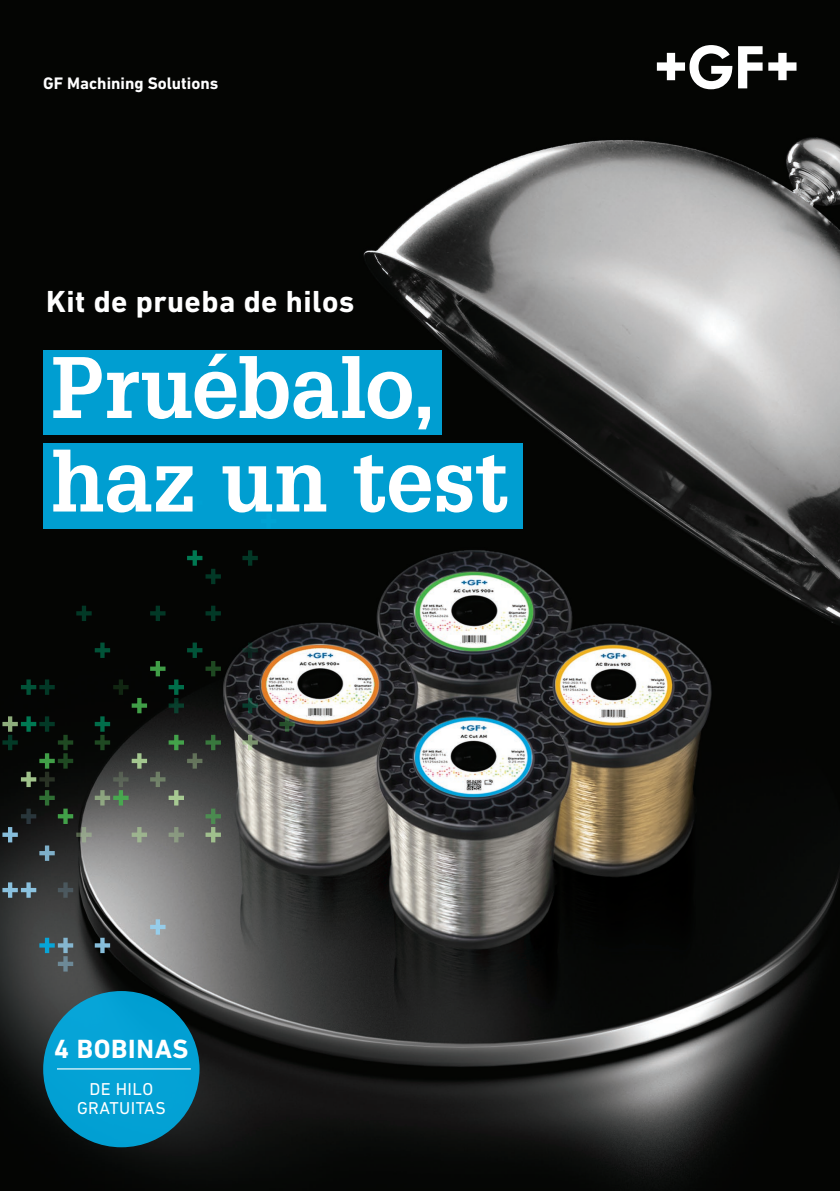
<style>
.page{position:relative;width:840px;height:1191px;background:#fff}
.page>*{position:absolute;margin:0;border:0;box-sizing:border-box;transform-origin:0 0}
.Headline_60pt__white{font:700 85px "Glypha LT Pro";letter-spacing:-.01em;color:#fff}
.Headline_Quote_Add{font:700 31px "DIN Next W1 G";letter-spacing:.015em;color:#fff}
.Headline_Quote_Add-2{font:700 26.8px "DIN Next W1 G";letter-spacing:.025em;color:#fff}
.Headline_Quote_Add-3{font:17.4px "DIN Next W1 G";letter-spacing:.025em;color:#fff}
.Division_name_12pt{font:700 17px "DIN Next W1 G";color:#fff}
</style>
<div class="page">
<img style="left:0;top:0;width:839px;height:1191px">
<svg style="left:242px;top:735px;width:16px;height:15px"></svg>
<svg style="left:279px;top:716px;width:15px;height:15px"></svg>
<svg style="left:150px;top:605px;width:15px;height:16px"></svg>
<svg style="left:205px;top:605px;width:16px;height:16px"></svg>
<svg style="left:242px;top:698px;width:16px;height:15px"></svg>
<svg style="left:242px;top:642px;width:16px;height:16px"></svg>
<svg style="left:242px;top:550px;width:16px;height:15px"></svg>
<svg style="left:187px;top:550px;width:34px;height:34px"></svg>
<svg style="left:76px;top:605px;width:16px;height:16px"></svg>
<svg style="left:2px;top:642px;width:219px;height:219px;background:#262c27"></svg>
<svg style="left:2px;top:882px;width:34px;height:15px"></svg>
<svg style="left:58px;top:882px;width:15px;height:15px"></svg>
<svg style="left:150px;top:919px;width:15px;height:15px"></svg>
<svg style="left:95px;top:937px;width:15px;height:16px"></svg>
<svg style="left:39px;top:937px;width:34px;height:34px"></svg>
<svg style="left:656px;top:45px;width:140px;height:44px"></svg>
<div style="left:43px;top:443px;width:479px;height:86px;background:#009ed1"></div>
<div style="left:43px;top:350px;width:398px;height:85px;background:#009ed1"></div>
<div style="left:43px;top:991px;width:156px;height:156px;background:#03a2d5;border-radius:50%"></div>
<hr style="left:57px;top:1068px;width:134px;height:1px;background:#fff">
<p class="Division_name_12pt" style="left:43px;top:73px;width:177px">GF Machining Solutions</p>
<p class="Headline_Quote_Add" style="left:46px;top:283px;width:310px">Kit de prueba de hilos</p>
<p class="Headline_60pt__white" style="left:51px;top:335px;width:386px">Pruébalo,</p>
<p class="Headline_60pt__white" style="left:51px;top:428px;width:459px">haz un test</p>
<p class="Headline_Quote_Add-2" style="left:54px;top:1033px;width:136px">4 BOBINAS</p>
<p class="Headline_Quote_Add-3" style="left:89px;top:1079px;width:65px">DE HILO</p>
<p class="Headline_Quote_Add-3" style="left:77px;top:1098px;width:90px">GRATUITAS</p>
</div>
